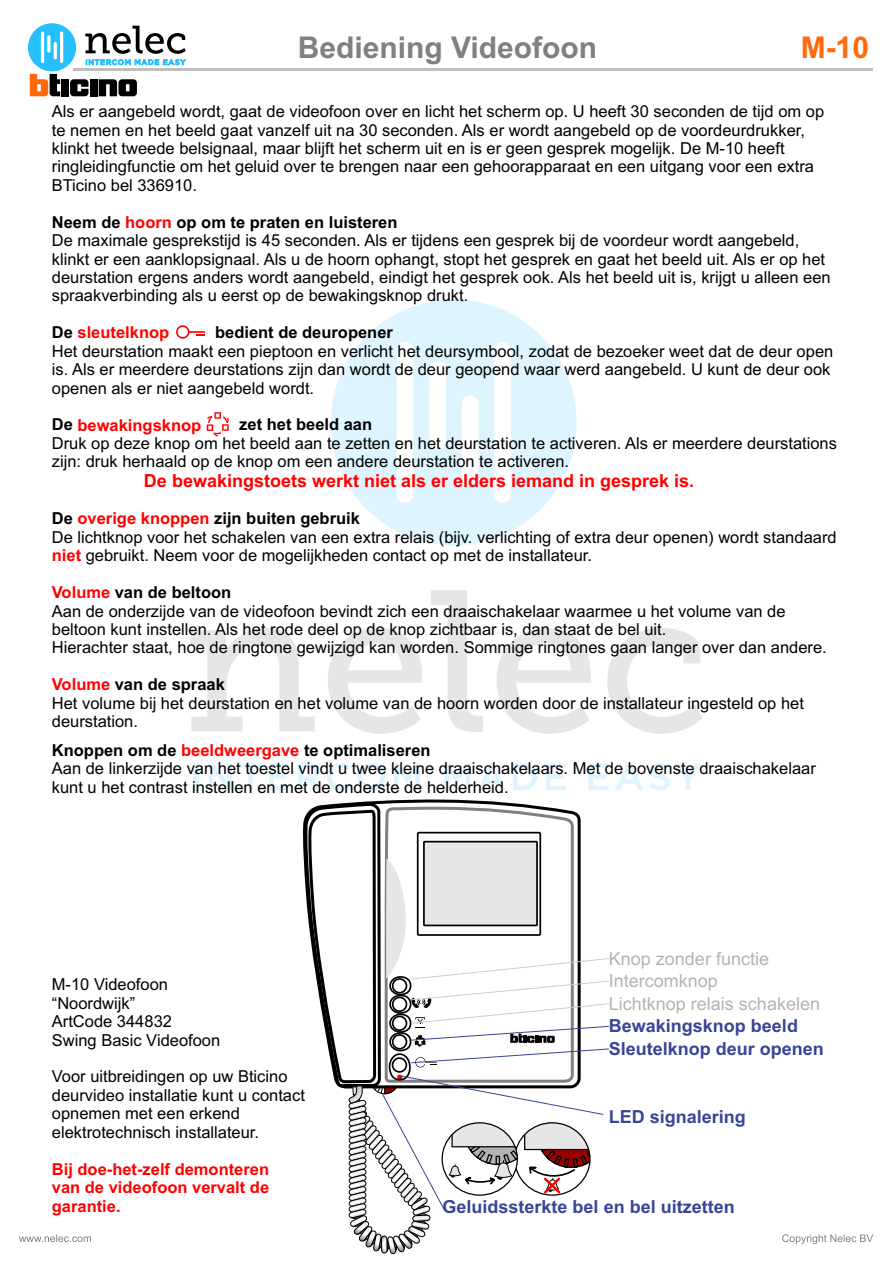
<style>
.page{position:relative;width:893px;height:1263px;background:#fff}
.page>*{position:absolute;margin:0;border:0;box-sizing:border-box;transform-origin:0 0}
.t1{font:700 30px "Arial";color:#808080}
.t2{font:700 30px "Arial";color:#ff690a}
.t3{font:700 18px "Arial";color:#384596}
.t4{font:700 18px "Arial";color:#f00}
.t5{font:18px "Arial";color:#b3b3b3}
.t6{font:16.5px/18.5px "Arial";color:#000}
.t7{font:700 16.5px/18.5px "Arial";color:#f00;text-align:justify}
.t8{font:700 16.5px "Arial";color:#000}
.s1{color:#f00}
.s2{color:#000}
.s3{font-weight:700}
.s4{font-weight:700;color:#f00}
</style>
<div class="page">
<div style="left:28px;top:23px;width:48px;height:48px;background:#26bfff;border-radius:50%"></div>
<hr style="left:41px;top:32px;width:3px;height:31px;background:#fff;border-radius:2px">
<hr style="left:47px;top:35px;width:3px;height:18px;background:#fff;border-radius:2px">
<hr style="left:60px;top:32px;width:3px;height:31px;background:#fff;border-radius:2px">
<hr style="left:54px;top:42px;width:3px;height:17px;background:#fff;border-radius:2px">
<svg style="left:85px;top:26px;width:102px;height:40px"></svg>
<svg style="left:70px;top:79px;width:19px;height:17px"></svg>
<div style="left:90px;top:79px;width:7px;height:17px;background:#000"></div>
<div style="left:61px;top:79px;width:8px;height:17px;background:#000"></div>
<svg style="left:99px;top:79px;width:38px;height:17px"></svg>
<svg style="left:30px;top:74px;width:30px;height:22px"></svg>
<hr style="left:73px;top:68px;width:800px;height:2px;background:#bfbfbf">
<svg style="left:19px;top:1234px;width:72px;height:8px"></svg>
<svg style="left:782px;top:1234px;width:91px;height:10px"></svg>
<svg style="left:331px;top:299px;width:246px;height:246px;fill:#def5ff"></svg>
<div style="left:397px;top:342px;width:16px;height:161px;background:#fff;border-radius:8px"></div>
<div style="left:429px;top:361px;width:17px;height:89px;background:#fff;border-radius:8px"></div>
<div style="left:494px;top:342px;width:17px;height:161px;background:#fff;border-radius:8px"></div>
<div style="left:462px;top:395px;width:16px;height:89px;background:#fff;border-radius:8px"></div>
<svg style="left:190px;top:628px;width:125px;height:103px"></svg>
<svg style="left:328px;top:628px;width:94px;height:106px"></svg>
<svg style="left:431px;top:590px;width:52px;height:142px"></svg>
<svg style="left:497px;top:628px;width:94px;height:106px"></svg>
<svg style="left:607px;top:628px;width:95px;height:106px"></svg>
<div style="left:194px;top:763px;width:5px;height:27px;background:#def5ff"></div>
<svg style="left:209px;top:763px;width:23px;height:27px"></svg>
<svg style="left:240px;top:763px;width:21px;height:27px"></svg>
<svg style="left:269px;top:763px;width:20px;height:27px"></svg>
<svg style="left:298px;top:763px;width:22px;height:27px"></svg>
<svg style="left:327px;top:763px;width:24px;height:27px"></svg>
<svg style="left:357px;top:763px;width:28px;height:27px"></svg>
<svg style="left:394px;top:763px;width:26px;height:27px"></svg>
<svg style="left:444px;top:763px;width:26px;height:27px"></svg>
<svg style="left:478px;top:763px;width:27px;height:27px"></svg>
<svg style="left:513px;top:763px;width:24px;height:27px"></svg>
<svg style="left:546px;top:763px;width:20px;height:27px"></svg>
<svg style="left:589px;top:763px;width:19px;height:27px"></svg>
<svg style="left:615px;top:763px;width:28px;height:27px"></svg>
<svg style="left:649px;top:763px;width:52px;height:27px"></svg>
<svg style="left:207px;top:412px;width:22px;height:25px"></svg>
<svg style="left:197px;top:334px;width:8px;height:2px"></svg>
<svg style="left:176px;top:325px;width:13px;height:14px"></svg>
<div style="left:178px;top:327px;width:10px;height:10px;background:#fff;border-radius:50%"></div>
<svg style="left:303px;top:801px;width:306px;height:453px"></svg>
<h1 class="t1" style="left:298px;top:28px;width:301px">Bediening Videofoon</h1>
<h1 class="t2" style="left:801px;top:28px;width:70px">M-10</h1>
<p class="t6" style="left:52px;top:102px;width:774px">Als er aangebeld wordt, gaat de videofoon over en licht het scherm op. U heeft 30 seconden de tijd om op te nemen en het beeld gaat vanzelf uit na 30 seconden. Als er wordt aangebeld op de voordeurdrukker, klinkt het tweede belsignaal, maar blijft het scherm uit en is er geen gesprek mogelijk. De M-10 heeft ringleidingfunctie om het geluid over te brengen naar een gehoorapparaat en een uitgang voor een extra BTicino bel 336910.</p>
<p class="t8" style="left:52px;top:211px;width:347px">Neem de <span class="s1">hoorn</span> op om te praten en luisteren</p>
<p class="t6" style="left:52px;top:250px;width:780px">klinkt er een aanklopsignaal. Als u de hoorn ophangt, stopt het gesprek en gaat het beeld uit. Als er op het deurstation ergens anders wordt aangebeld, eindigt het gesprek ook. Als het beeld uit is, krijgt u alleen een</p>
<p class="t6" style="left:52px;top:231px;width:749px">De maximale gesprekstijd is 45 seconden. Als er tijdens een gesprek bij de voordeur wordt aangebeld,</p>
<p class="t6" style="left:52px;top:287px;width:418px">spraakverbinding als u eerst op de bewakingsknop drukt.</p>
<p class="t7" style="left:52px;top:324px;width:119px"><span class="s2">De</span> sleutelknop</p>
<p class="t8" style="left:215px;top:322px;width:179px">bedient de deuropener</p>
<p class="t6" style="left:52px;top:342px;width:783px">Het deurstation maakt een pieptoon en verlicht het deursymbool, zodat de bezoeker weet dat de deur open is. Als er meerdere deurstations zijn dan wordt de deur geopend waar werd aangebeld. U kunt de deur ook openen als er niet aangebeld wordt.</p>
<p class="t6" style="left:52px;top:434px;width:787px">Druk op deze knop om het beeld aan te zetten en het deurstation te activeren. Als er meerdere deurstations zijn: druk herhaald op de knop om een andere deurstation te activeren.</p>
<p class="t7" style="left:52px;top:416px;width:151px"><span class="s2">De</span> bewakingsknop</p>
<p class="t8" style="left:239px;top:414px;width:134px">zet het beeld aan</p>
<p class="t4" style="left:144px;top:469px;width:552px">De bewakingstoets werkt niet als er elders iemand in gesprek is.</p>
<p class="t6" style="left:52px;top:509px;width:786px"><span class="s3">De</span> <span class="s4">overige knoppen</span> <span class="s3">zijn buiten gebruik<br></span>De lichtknop voor het schakelen van een extra relais (bijv. verlichting of extra deur openen) wordt standaard <span class="s4">niet</span> gebruikt. Neem voor de mogelijkheden contact op met de installateur.</p>
<p class="t6" style="left:52px;top:583px;width:776px"><span class="s4">Volume</span> <span class="s3">van de beltoon<br></span>Aan de onderzijde van de videofoon bevindt zich een draaischakelaar waarmee u het volume van de beltoon kunt instellen. Als het rode deel op de knop zichtbaar is, dan staat de bel uit.<br>Hierachter staat, hoe de ringtone gewijzigd kan worden. Sommige ringtones gaan langer over dan andere.</p>
<p class="t8" style="left:52px;top:673px;width:174px"><span class="s1">Volume</span> van de spraak</p>
<p class="t6" style="left:52px;top:694px;width:754px">Het volume bij het deurstation en het volume van de hoorn worden door de installateur ingesteld op het deurstation.</p>
<p class="t6" style="left:52px;top:741px;width:765px"><span class="s3">Knoppen om de</span> <span class="s4">beeldweergave</span> <span class="s3">te optimaliseren<br></span>Aan de linkerzijde van het toestel vindt u twee kleine draaischakelaars. Met de bovenste draaischakelaar kunt u het contrast instellen en met de onderste de helderheid.</p>
<p class="t6" style="left:52px;top:975px;width:170px">M-10 Videofoon “Noordwijk”<br>ArtCode 344832<br>Swing Basic Videofoon</p>
<p class="t6" style="left:52px;top:1067px;width:255px">Voor uitbreidingen op uw Bticino deurvideo installatie kunt u contact opnemen met een erkend elektrotechnisch installateur.</p>
<p class="t7" style="left:52px;top:1160px;width:219px">Bij doe-het-zelf demonteren van de videofoon vervalt de garantie.</p>
<p class="t5" style="left:609px;top:946px;width:162px">Knop zonder functie</p>
<p class="t5" style="left:609px;top:969px;width:111px">Intercomknop</p>
<p class="t5" style="left:609px;top:992px;width:213px">Lichtknop relais schakelen</p>
<p class="t3" style="left:609px;top:1014px;width:191px">Bewakingsknop beeld</p>
<p class="t3" style="left:609px;top:1037px;width:217px">Sleutelknop deur openen</p>
<p class="t3" style="left:609px;top:1105px;width:139px">LED signalering</p>
<p class="t3" style="left:443px;top:1195px;width:294px">Geluidssterkte bel en bel uitzetten</p>
</div>
